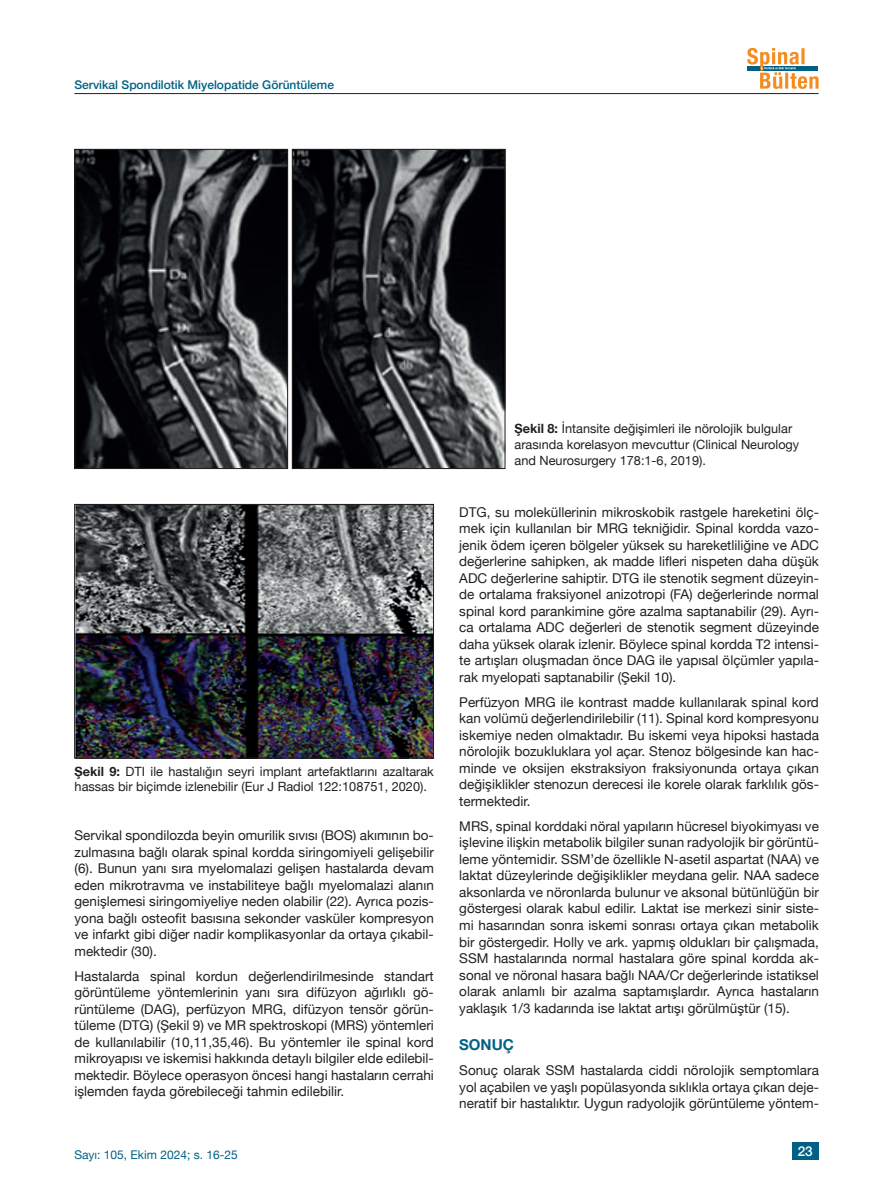
<style>
.page{position:relative;width:893px;height:1191px;background:#fff}
.page>*{position:absolute;margin:0;border:0;box-sizing:border-box;transform-origin:0 0}
.t1{font:700 15px "Helvetica Neue";color:#006185}
.t2{font:13.5px/16.5px "Helvetica Neue";color:#231f20;text-align:justify}
.t3{font:500 13.5px "Helvetica Neue";color:#fff}
.t4{font:12.75px/15.8px "Helvetica Neue";color:#231f20}
.t5{font:500 12px "Helvetica Neue";color:#006185}
.t6{font:12px "Helvetica Neue";color:#006185}
.s1{font-weight:700}
</style>
<div class="page">
<svg style="left:747px;top:48px;width:72px;height:41px"></svg>
<hr style="left:74px;top:93px;width:745px;height:1px;background:#231f20">
<div style="left:792px;top:1141px;width:27px;height:18px;background:#006185"></div>
<img style="left:77px;top:151px;width:209px;height:316px">
<div style="left:75px;top:149px;width:213px;height:320px;border:1px solid #231f20"></div>
<img style="left:294px;top:151px;width:209px;height:316px">
<div style="left:292px;top:149px;width:213px;height:320px;border:1px solid #231f20"></div>
<img style="left:76px;top:506px;width:356px;height:250px">
<div style="left:74px;top:504px;width:360px;height:254px;border:1px solid #231f20"></div>
<p class="t5" style="left:74px;top:75px;width:261px">Servikal Spondilotik Miyelopatide Görüntüleme</p>
<p class="t4" style="left:75px;top:764px;width:361px"><span class="s1">Şekil 9:</span> DTI ile hastalığın seyri implant artefaktlarını azaltarak hassas bir biçimde izlenebilir (Eur J Radiol 122:108751, 2020).</p>
<p class="t2" style="left:75px;top:828px;width:361px">Servikal spondilozda beyin omurilik sıvısı (BOS) akımının bo&shy;zulmasına bağlı olarak spinal kordda siringomiyeli gelişebilir (6). Bunun yanı sıra myelomalazi gelişen hastalarda devam eden mikrotravma ve instabiliteye bağlı myelomalazi alanın genişlemesi siringomiyeliye neden olabilir (22). Ayrıca pozis&shy;yona bağlı osteofit basısına sekonder vasküler kompresyon ve infarkt gibi diğer nadir komplikasyonlar da ortaya çıkabil&shy;mektedir (30).</p>
<p class="t2" style="left:75px;top:968px;width:361px">Hastalarda spinal kordun değerlendirilmesinde standart görüntüleme yöntemlerinin yanı sıra difüzyon ağırlıklı gö&shy;rüntüleme (DAG), perfüzyon MRG, difüzyon tensör görün&shy;tüleme (DTG) (Şekil 9) ve MR spektroskopi (MRS) yöntemleri de kullanılabilir (10,11,35,46). Bu yöntemler ile spinal kord mikroyapısı ve iskemisi hakkında detaylı bilgiler elde edilebil&shy;mektedir. Böylece operasyon öncesi hangi hastaların cerrahi işlemden fayda görebileceği tahmin edilebilir.</p>
<p class="t4" style="left:514px;top:422px;width:286px"><span class="s1">Şekil 8:</span> İntansite değişimleri ile nörolojik bulgular arasında korelasyon mevcuttur (Clinical Neurology and Neurosurgery 178:1-6, 2019).</p>
<p class="t2" style="left:459px;top:504px;width:361px">DTG, su moleküllerinin mikroskobik rastgele hareketini ölç&shy;mek için kullanılan bir MRG tekniğidir. Spinal kordda vazo&shy;jenik ödem içeren bölgeler yüksek su hareketliliğine ve ADC değerlerine sahipken, ak madde lifleri nispeten daha düşük ADC değerlerine sahiptir. DTG ile stenotik segment düzeyin&shy;de ortalama fraksiyonel anizotropi (FA) değerlerinde normal spinal kord parankimine göre azalma saptanabilir (29). Ayrı&shy;ca ortalama ADC değerleri de stenotik segment düzeyinde daha yüksek olarak izlenir. Böylece spinal kordda T2 intensi&shy;te artışları oluşmadan önce DAG ile yapısal ölçümler yapıla&shy;rak myelopati saptanabilir (Şekil 10).</p>
<p class="t2" style="left:459px;top:694px;width:361px">Perfüzyon MRG ile kontrast madde kullanılarak spinal kord kan volümü değerlendirilebilir (11). Spinal kord kompresyonu iskemiye neden olmaktadır. Bu iskemi veya hipoksi hastada nörolojik bozukluklara yol açar. Stenoz bölgesinde kan hac&shy;minde ve oksijen ekstraksiyon fraksiyonunda ortaya çıkan değişiklikler stenozun derecesi ile korele olarak farklılık gös&shy;termektedir.</p>
<p class="t2" style="left:459px;top:818px;width:361px">MRS, spinal korddaki nöral yapıların hücresel biyokimyası ve işlevine ilişkin metabolik bilgiler sunan radyolojik bir görüntü&shy;leme yöntemidir. SSM’de özellikle N-asetil aspartat (NAA) ve laktat düzeylerinde değişiklikler meydana gelir. NAA sadece aksonlarda ve nöronlarda bulunur ve aksonal bütünlüğün bir göstergesi olarak kabul edilir. Laktat ise merkezi sinir siste&shy;mi hasarından sonra iskemi sonrası ortaya çıkan metabolik bir göstergedir. Holly ve ark. yapmış oldukları bir çalışmada, SSM hastalarında normal hastalara göre spinal kordda ak&shy;sonal ve nöronal hasara bağlı NAA/Cr değerlerinde istatiksel olarak anlamlı bir azalma saptamışlardır. Ayrıca hastaların yaklaşık 1/3 kadarında ise laktat artışı görülmüştür (15).</p>
<p class="t1" style="left:459px;top:1033px;width:56px">SONUÇ</p>
<p class="t2" style="left:459px;top:1063px;width:361px">Sonuç olarak SSM hastalarda ciddi nörolojik semptomlara yol açabilen ve yaşlı popülasyonda sıklıkla ortaya çıkan deje&shy;neratif bir hastalıktır. Uygun radyolojik görüntüleme yöntem-</p>
<p class="t6" style="left:74px;top:1146px;width:165px">Sayı: 105, Ekim 2024; s. 16-25</p>
<p class="t3" style="left:798px;top:1140px;width:17px">23</p>
</div>
